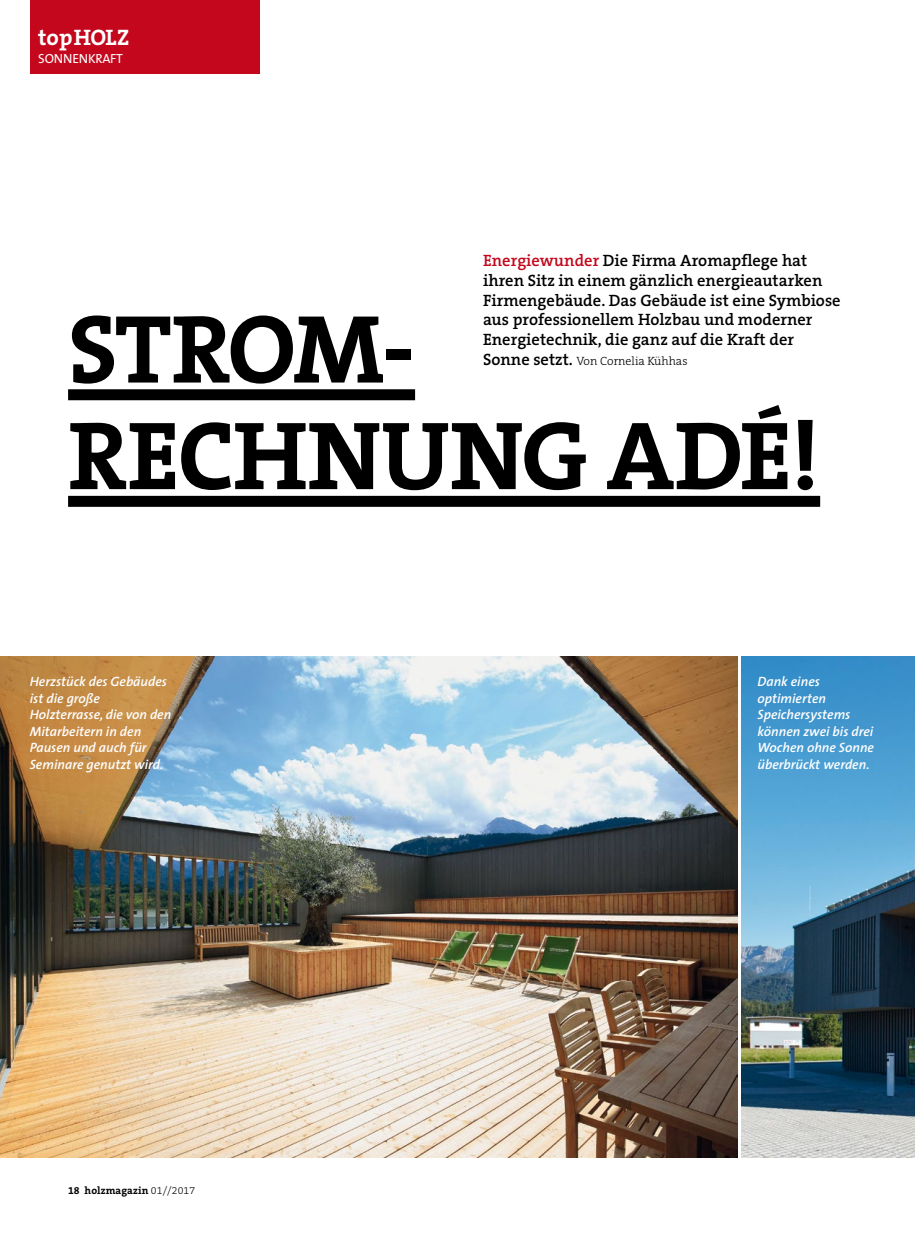
<style>
.page{position:relative;width:915px;height:1234px;background:#fff}
.page>*{position:absolute;margin:0;border:0;box-sizing:border-box;transform-origin:0 0}
.HEAD{font:700 97.65px "The Serif CE";letter-spacing:-.015em;color:#000}
.t1{font:700 22.5px "The Serif CE";color:#fff}
.VORSPANN{font:600 16.5px/19.8px "The Serif CE";color:#000}
.BILD{font:italic 600 13.5px/16.5px "The Sans";color:#fff}
.t2{font:13.2px "The Sans";letter-spacing:-.02em;color:#fff}
.VORSPANN-2{font:300 12px "The Serif CE";color:#000}
.t3{font:700 10.5px "The Serif CE";letter-spacing:.01em;color:#000}
.s1{color:#c4071c}
.s2{font-size:100.65px}
.s3{font-weight:600;font-size:16.5px}
.s4{font-weight:300}
</style>
<div class="page">
<div style="left:30px;top:0;width:229px;height:73px;background:#c4071c"></div>
<div style="left:68px;top:389px;width:347px;height:11px;background:#000"></div>
<div style="left:68px;top:495px;width:751px;height:11px;background:#000"></div>
<img style="left:741px;top:656px;width:173px;height:501px">
<img style="left:0;top:656px;width:737px;height:501px">
<p class="t1" style="left:38px;top:24px;width:92px">topHOLZ</p>
<p class="t2" style="left:38px;top:47px;width:86px">SONNENKRAFT</p>
<p class="VORSPANN" style="left:483px;top:251px;width:359px"><span class="s1">Energiewunder</span> Die Firma Aromapflege hat ihren Sitz in einem gänzlich energieautarken Firmengebäude. Das Gebäude ist eine Symbiose aus professionellem Holzbau und moderner Energietechnik, die ganz auf die Kraft der</p>
<p class="HEAD" style="left:68px;top:294px;width:339px">STROM<span class="s2">-</span></p>
<p class="VORSPANN-2" style="left:483px;top:354px;width:206px"><span class="s3">Sonne setzt.</span> Von Cornelia Kühhas</p>
<p class="HEAD" style="left:68px;top:401px;width:753px">RECHNUNG ADÉ!</p>
<p class="BILD" style="left:30px;top:673px;width:143px">Herzstück des Gebäudes ist die große<br>Holzterrasse, die von den<br>Mitarbeitern in den<br>Pausen und auch für<br>Seminare genutzt wird.</p>
<p class="BILD" style="left:757px;top:673px;width:118px">Dank eines optimierten<br>Speichersystems können zwei bis drei<br>Wochen ohne Sonne überbrückt werden.</p>
<p class="t3" style="left:68px;top:1184px;width:129px">18 holzmagazin <span class="s4">01//2017</span></p>
</div>
